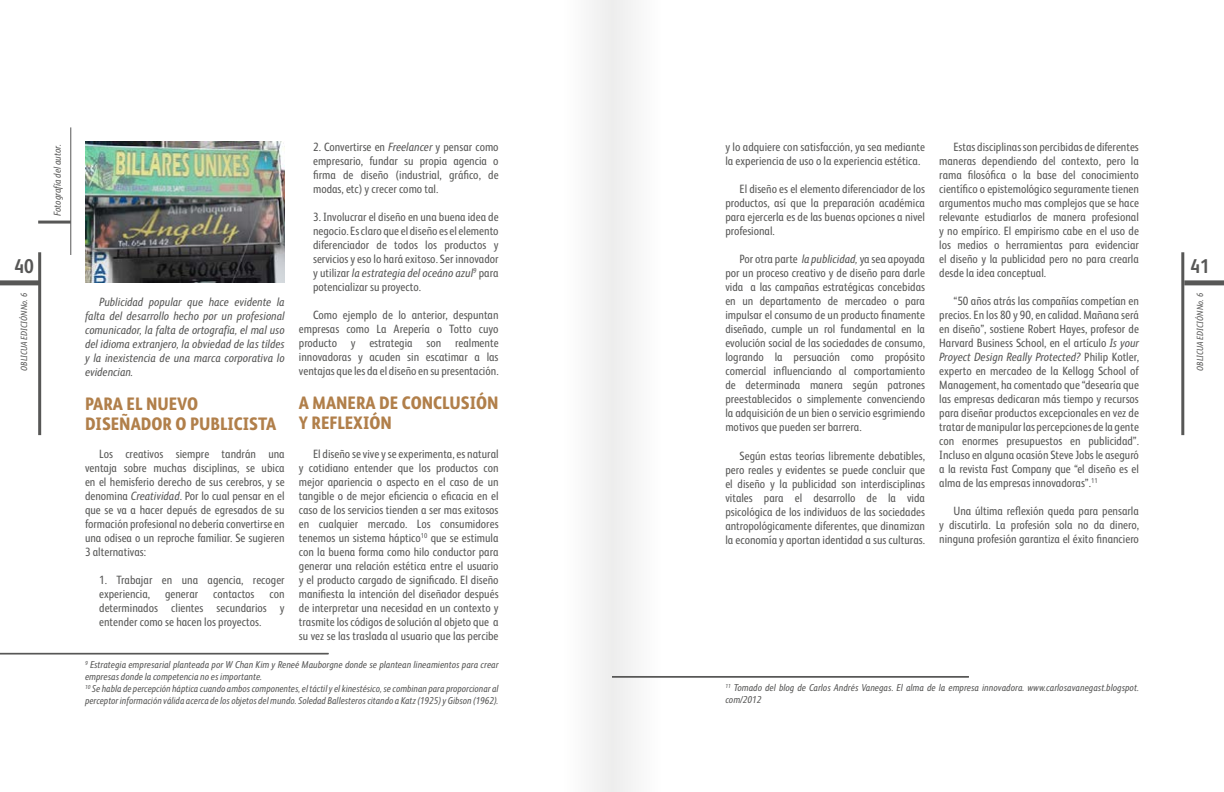
<style>
.page{position:relative;width:1224px;height:792px;background:#fff}
.page>*{position:absolute;margin:0;border:0;box-sizing:border-box;transform-origin:0 0}
.t1{font:700 20px "FS Albert Pro Narrow";color:#575756}
.t2{font:800 18px/20px "FS Albert Pro Narrow";color:#b17f4a}
.t3{font:12px/14px "FS Albert Pro Narrow";color:#575756;text-align:justify}
.t4{font:italic 12px/14px "FS Albert Pro Narrow";color:#575756;text-align:justify}
.t5{font:italic 10px/12px "FS Albert Pro Narrow";color:#575756}
.t6{font:italic 9px "FS Albert Pro Narrow";color:#575756}
.s1{font-style:italic}
</style>
<div class="page">
<hr style="left:38px;top:252px;width:3px;height:183px;background:#575756">
<hr style="left:1181px;top:252px;width:3px;height:183px;background:#575756">
<div style="left:0;top:280px;width:40px;height:5px;background:#575756"></div>
<div style="left:1184px;top:280px;width:40px;height:5px;background:#575756"></div>
<div style="left:562px;top:0;width:50px;height:792px;background:#f6f6f6"></div>
<div style="left:612px;top:0;width:50px;height:792px;background:#f6f6f6"></div>
<hr style="left:0;top:653px;width:329px;height:1px;background:#575756">
<hr style="left:0;top:654px;width:329px;height:1px;background:#575756">
<hr style="left:612px;top:676px;width:357px;height:1px;background:#575756">
<hr style="left:612px;top:677px;width:357px;height:1px;background:#575756">
<img style="left:85px;top:142px;width:200px;height:140px">
<hr style="left:70px;top:127px;width:1px;height:128px;background:#575756">
<hr style="left:38px;top:221px;width:33px;height:3px;background:#575756">
<p class="t3" style="left:725px;top:139px;width:201px">y lo adquiere con satisfacción, ya sea mediante la experiencia de uso o la experiencia estética.</p>
<p class="t3" style="left:725px;top:181px;width:201px;text-indent:14px">El diseño es el elemento diferenciador de los productos, así que la preparación académica para ejercerla es de las buenas opciones a nivel profesional.</p>
<p class="t3" style="left:725px;top:252px;width:201px;text-indent:14px">Por otra parte <span class="s1">la publicidad,</span> ya sea apoyada por un proceso creativo y de diseño para darle vida a las campañas estratégicas concebidas en un departamento de mercadeo o para impulsar el consumo de un producto finamente diseñado, cumple un rol fundamental en la evolución social de las sociedades de consumo, logrando la persuación como propósito comercial influenciando al comportamiento de determinada manera según patrones preestablecidos o simplemente convenciendo la adquisición de un bien o servicio esgrimiendo motivos que pueden ser barrera.</p>
<p class="t3" style="left:725px;top:448px;width:201px;text-indent:14px">Según estas teorías libremente debatibles, pero reales y evidentes se puede concluir que el diseño y la publicidad son interdisciplinas vitales para el desarrollo de la vida psicológica de los individuos de las sociedades antropológicamente diferentes, que dinamizan la economía y aportan identidad a sus culturas.</p>
<p class="t3" style="left:939px;top:139px;width:201px;text-indent:14px">Estas disciplinas son percibidas de diferentes maneras dependiendo del contexto, pero la rama filosófica o la base del conocimiento científico o epistemológico seguramente tienen argumentos mucho mas complejos que se hace relevante estudiarlos de manera profesional y no empírico. El empirismo cabe en el uso de los medios o herramientas para evidenciar el diseño y la publicidad pero no para crearla desde la idea conceptual.</p>
<p class="t3" style="left:939px;top:294px;width:201px;text-indent:14px">“50 años atrás las compañías competían en precios. En los 80 y 90, en calidad. Mañana será en diseño”, sostiene Robert Hayes, profesor de Harvard Business School, en el artículo <span class="s1">Is your Proyect Design Really Protected?</span> Philip Kotler, experto en mercadeo de la Kellogg School of Management, ha comentado que “desearía que las empresas dedicaran más tiempo y recursos para diseñar productos excepcionales en vez de tratar de manipular las percepciones de la gente con enormes presupuestos en publicidad”.<br>Incluso en alguna ocasión Steve Jobs le aseguró a la revista Fast Company que “el diseño es el alma de las empresas innovadoras”.<sup>11</sup></p>
<p class="t3" style="left:939px;top:504px;width:201px;text-indent:14px">Una última reflexión queda para pensarla y discutirla. La profesión sola no da dinero, ninguna profesión garantiza el éxito financiero</p>
<p class="t3" style="left:313px;top:139px;width:187px">2. Convertirse en <span class="s1">Freelancer</span> y pensar como empresario, fundar su propia agencia o firma de diseño (industrial, gráfico, de modas, etc) y crecer como tal.</p>
<p class="t3" style="left:313px;top:209px;width:187px">3. Involucrar el diseño en una buena idea de negocio. Es claro que el diseño es el elemento diferenciador de todos los productos y servicios y eso lo hará exitoso. Ser innovador y utilizar <span class="s1">la estrategia del oceáno azul</span><sup>9</sup> para potencializar su proyecto.</p>
<p class="t3" style="left:299px;top:308px;width:201px;text-indent:14px">Como ejemplo de lo anterior, despuntan empresas como La Arepería o Totto cuyo producto y estrategia son realmente innovadoras y acuden sin escatimar a las ventajas que les da el diseño en su presentación.</p>
<h2 class="t2" style="left:299px;top:392px;width:201px">A MANERA DE CONCLUSIÓN<br>Y REFLEXIÓN</h2>
<p class="t3" style="left:299px;top:446px;width:201px;text-indent:14px">El diseño se vive y se experimenta, es natural y cotidiano entender que los productos con mejor apariencia o aspecto en el caso de un tangible o de mejor eficiencia o eficacia en el caso de los servicios tienden a ser mas exitosos en cualquier mercado. Los consumidores tenemos un sistema háptico<sup>10</sup> que se estimula con la buena forma como hilo conductor para generar una relación estética entre el usuario y el producto cargado de significado. El diseño manifiesta la intención del diseñador después de interpretar una necesidad en un contexto y trasmite los códigos de solución al objeto que a su vez se las traslada al usuario que las percibe</p>
<p class="t5" style="left:85px;top:658px;width:415px"><sup>9</sup> Estrategia empresarial planteada por W Chan Kim y Reneé Mauborgne donde se plantean lineamientos para crear empresas donde la competencia no es importante.<br><sup>10</sup> Se habla de percepción háptica cuando ambos componentes, el táctil y el kinestésico, se combinan para proporcionar al perceptor información válida acerca de los objetos del mundo. Soledad Ballesteros citando a Katz (1925) y Gibson (1962).</p>
<p class="t5" style="left:51px;top:216px;width:73px;rotate:-90deg">Fotografía del autor.</p>
<h1 class="t1" style="left:14px;top:251px;width:21px">40</h1>
<h1 class="t1" style="left:1190px;top:251px;width:21px">41</h1>
<p class="t6" style="left:18px;top:371px;width:79px;rotate:-90deg">OBLICUA EDICIÓN No. 6</p>
<p class="t6" style="left:1194px;top:371px;width:79px;rotate:-90deg">OBLICUA EDICIÓN No. 6</p>
<p class="t4" style="left:85px;top:294px;width:201px;text-indent:14px">Publicidad popular que hace evidente la falta del desarrollo hecho por un profesional comunicador, la falta de ortografía, el mal uso del idioma extranjero, la obviedad de las tildes y la inexistencia de una marca corporativa lo evidencian.</p>
<h2 class="t2" style="left:85px;top:393px;width:193px">PARA EL NUEVO<br>DISEÑADOR O PUBLICISTA</h2>
<p class="t3" style="left:85px;top:446px;width:201px;text-indent:14px">Los creativos siempre tandrán una ventaja sobre muchas disciplinas, se ubica en el hemisferio derecho de sus cerebros, y se denomina <span class="s1">Creatividad</span>. Por lo cual pensar en el que se va a hacer depués de egresados de su formación profesional no debería convertirse en una odisea o un reproche familiar. Se sugieren 3 alternativas:</p>
<p class="t3" style="left:99px;top:573px;width:187px">1. Trabajar en una agencia, recoger experiencia, generar contactos con determinados clientes secundarios y entender como se hacen los proyectos.</p>
<p class="t5" style="left:725px;top:681px;width:415px"><sup>11</sup> Tomado del blog de Carlos Andrés Vanegas. El alma de la empresa innovadora. www.carlosavanegast.blogspot. com/2012</p>
</div>
